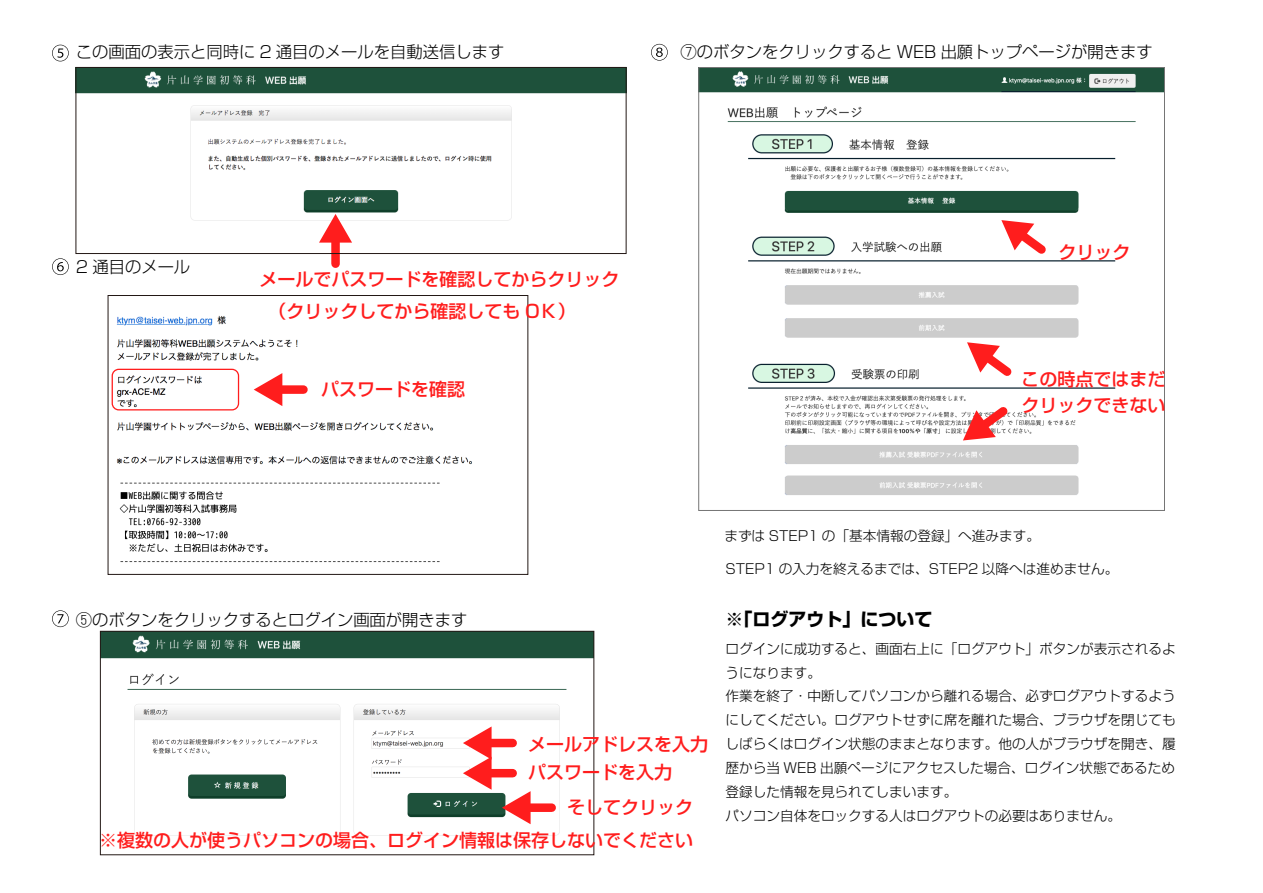
<style>
.page{position:relative;width:1263px;height:893px;background:#fff}
.page>*{position:absolute;margin:0;border:0;box-sizing:border-box;transform-origin:0 0}
.t1{font:500 18px/28.5px "Shin Go Pro";color:#ff1d1d}
.t2{font:700 18px "Shin Go Pro";color:#000}
.t3{font:300 16.35px "Shin Go Pro";color:#000}
.t4{font:300 13.65px/23.9px "Shin Go Pro";color:#000}
.s1{font-family:"Koz Go Pr 6 N";font-weight:400}
</style>
<div class="page">
<svg style="left:52px;top:45px;width:17px;height:16px"></svg>
<svg style="left:52px;top:258px;width:17px;height:17px"></svg>
<svg style="left:52px;top:610px;width:17px;height:17px"></svg>
<svg style="left:651px;top:44px;width:17px;height:17px"></svg>
<img style="left:115px;top:315px;width:357px;height:150px">
<div style="left:108px;top:295px;width:420px;height:280px;border:1px solid #231815"></div>
<img style="left:102px;top:633px;width:490px;height:203px">
<div style="left:100px;top:631px;width:494px;height:224px;border:1px solid #231815"></div>
<img style="left:119px;top:482px;width:321px;height:81px">
<img style="left:700px;top:69px;width:463px;height:426px">
<img style="left:78px;top:69px;width:546px;height:152px">
<div style="left:487px;top:739px;width:26px;height:8px;background:#ff1d1d"></div>
<div style="left:487px;top:769px;width:26px;height:8px;background:#ff1d1d"></div>
<svg style="left:463px;top:726px;width:29px;height:64px"></svg>
<div style="left:526px;top:803px;width:26px;height:9px;background:#ff1d1d"></div>
<svg style="left:502px;top:791px;width:29px;height:33px"></svg>
<div style="left:112px;top:369px;width:127px;height:41px;border:1px solid #ff1d1d;border-radius:7px"></div>
<div style="left:331px;top:238px;width:9px;height:26px;background:#ff1d1d"></div>
<svg style="left:319px;top:214px;width:33px;height:29px"></svg>
<div style="left:277px;top:385px;width:26px;height:9px;background:#ff1d1d"></div>
<svg style="left:254px;top:373px;width:28px;height:33px"></svg>
<svg style="left:1001px;top:220px;width:52px;height:41px"></svg>
<svg style="left:967px;top:342px;width:52px;height:42px"></svg>
<svg style="left:963px;top:399px;width:52px;height:41px"></svg>
<div style="left:76px;top:67px;width:550px;height:187px;border:1px solid #231815"></div>
<p class="t3" style="left:76px;top:39px;width:430px">この画面の表示と同時に 2 通目のメールを自動送信します</p>
<p class="t3" style="left:680px;top:39px;width:474px">⑦のボタンをクリックすると WEB 出願トップページが開きます</p>
<p class="t3" style="left:76px;top:253px;width:116px">2 通目のメール</p>
<h1 class="t1" style="left:269px;top:261px;width:352px;line-height:31.5px;text-indent:-9px">メールでパスワードを確認してからクリック（クリックしてから確認しても OＫ）</h1>
<h1 class="t1" style="left:321px;top:372px;width:146px">パスワードを確認</h1>
<h1 class="t1" style="left:1058px;top:236px;width:73px">クリック</h1>
<h1 class="t1" style="left:1021px;top:364px;width:145px;line-height:25.5px">この時点ではまだクリックできない</h1>
<p class="t3" style="left:76px;top:606px;width:393px">⑤のボタンをクリックするとログイン画面が開きます</p>
<h1 class="t1" style="left:528px;top:727px;width:181px">メールアドレスを入力パスワードを入力</h1>
<h1 class="t1" style="left:99px;top:788px;width:596px;line-height:33.5px;text-align:right">そしてクリック<br><span class="s1">※</span>複数の人が使うパソコンの場合、ログイン情報は保存しないでください</h1>
<p class="t4" style="left:724px;top:522px;width:317px">まずは STEP1 の「基本情報の登録」へ進みます。</p>
<p class="t4" style="left:725px;top:556px;width:394px">STEP1 の入力を終えるまでは、STEP2 以降へは進めません。</p>
<h1 class="t2" style="left:725px;top:605px;width:208px">※「ログアウト」について</h1>
<p class="t4" style="left:725px;top:635px;width:452px">ログインに成功すると、画面右上に「ログアウト」ボタンが表示されるようになります。<br>作業を終了・中断してパソコンから離れる場合、必ずログアウトするようにしてください。ログアウトせずに席を離れた場合、ブラウザを閉じてもしばらくはログイン状態のままとなります。他の人がブラウザを開き、履歴から当 WEB 出願ページにアクセスした場合、ログイン状態であるため登録した情報を見られてしまいます。<br>パソコン自体をロックする人はログアウトの必要はありません。</p>
</div>
